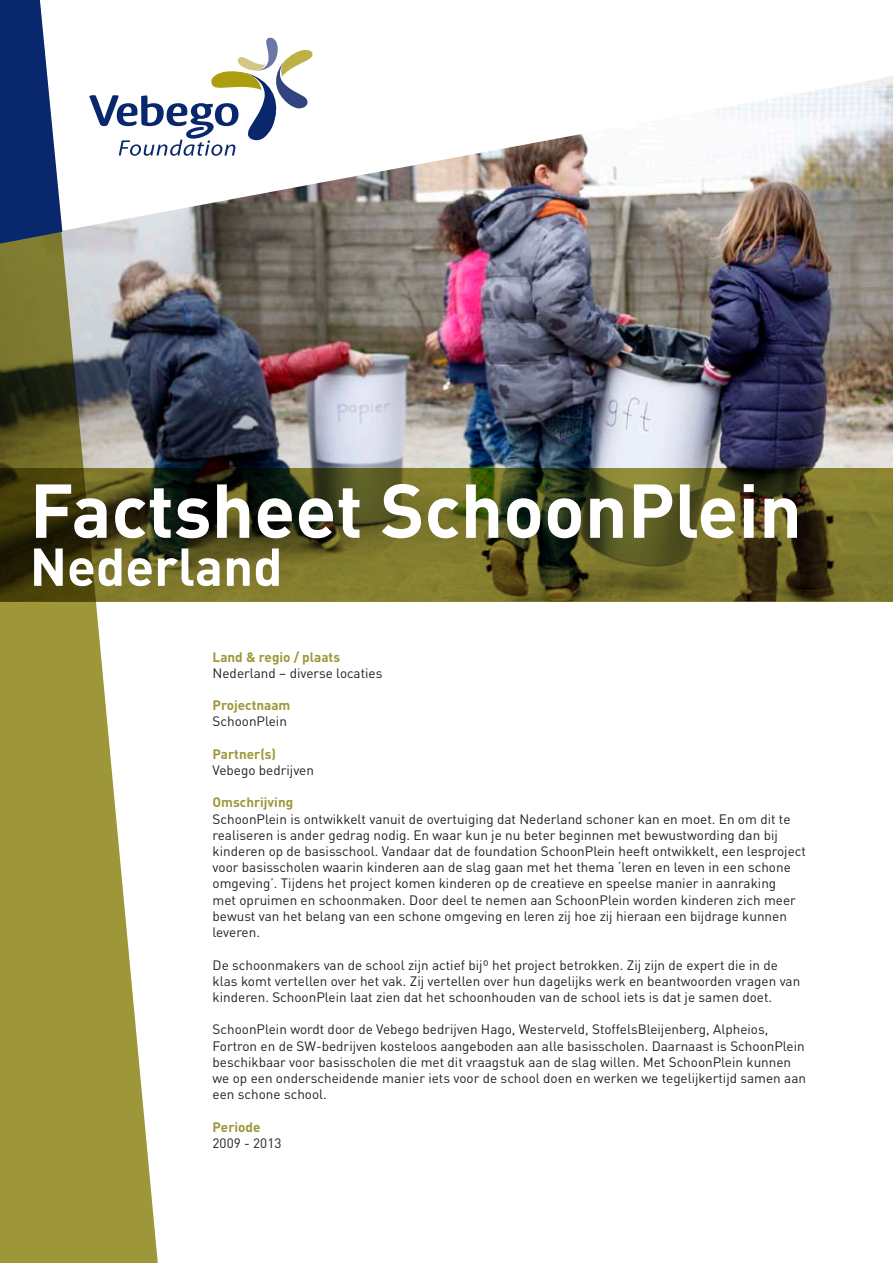
<style>
.page{position:relative;width:893px;height:1263px;background:#fff}
.page>*{position:absolute;margin:0;border:0;box-sizing:border-box;transform-origin:0 0}
.t1{font:700 75px "DIN Pro";color:#fff}
.t2{font:700 52.5px "DIN Pro";color:#fff}
.t3{font:13.5px/16.2px "DIN Pro";color:#231f20}
.t4{font:700 13.5px "DIN Pro";color:#9d9739}
</style>
<div class="page">
<img style="left:167px;top:76px;width:726px;height:392px">
<svg style="left:167px;top:37px;width:145px;height:119px"></svg>
<svg style="left:0;top:95px;width:167px;height:1168px;fill:#9d9739"></svg>
<svg style="left:0;top:468px;width:893px;height:134px;background:#56531e"></svg>
<svg style="left:0;top:0;width:62px;height:244px"></svg>
<p class="t1" style="left:30px;top:460px;width:774px">Factsheet SchoonPlein</p>
<p class="t2" style="left:30px;top:531px;width:254px">Nederland</p>
<p class="t4" style="left:213px;top:648px;width:129px">Land &amp; regio / plaats</p>
<p class="t3" style="left:213px;top:664px;width:171px">Nederland – diverse locaties</p>
<p class="t4" style="left:213px;top:696px;width:79px">Projectnaam</p>
<p class="t3" style="left:213px;top:713px;width:76px">SchoonPlein</p>
<p class="t4" style="left:213px;top:745px;width:65px">Partner(s)</p>
<p class="t3" style="left:213px;top:761px;width:103px">Vebego bedrijven</p>
<p class="t4" style="left:213px;top:793px;width:82px">Omschrijving</p>
<p class="t3" style="left:213px;top:810px;width:595px">SchoonPlein is ontwikkelt vanuit de overtuiging dat Nederland schoner kan en moet. En om dit te realiseren is ander gedrag nodig. En waar kun je nu beter beginnen met bewustwording dan bij kinderen op de basisschool. Vandaar dat de foundation SchoonPlein heeft ontwikkelt, een lesproject voor basisscholen waarin kinderen aan de slag gaan met het thema ‘leren en leven in een schone omgeving’. Tijdens het project komen kinderen op de creatieve en speelse manier in aanraking<br>met opruimen en schoonmaken. Door deel te nemen aan SchoonPlein worden kinderen zich meer bewust van het belang van een schone omgeving en leren zij hoe zij hieraan een bijdrage kunnen leveren.</p>
<p class="t3" style="left:213px;top:956px;width:589px">De schoonmakers van de school zijn actief bijº het project betrokken. Zij zijn de expert die in de klas komt vertellen over het vak. Zij vertellen over hun dagelijks werk en beantwoorden vragen van kinderen. SchoonPlein laat zien dat het schoonhouden van de school iets is dat je samen doet.</p>
<p class="t3" style="left:213px;top:1021px;width:595px">SchoonPlein wordt door de Vebego bedrijven Hago, Westerveld, StoffelsBleijenberg, Alpheios, Fortron en de SW-bedrijven kosteloos aangeboden aan alle basisscholen. Daarnaast is SchoonPlein beschikbaar voor basisscholen die met dit vraagstuk aan de slag willen. Met SchoonPlein kunnen we op een onderscheidende manier iets voor de school doen en werken we tegelijkertijd samen aan een schone school.</p>
<p class="t4" style="left:213px;top:1117px;width:49px">Periode</p>
<p class="t3" style="left:213px;top:1134px;width:70px">2009 - 2013</p>
</div>
